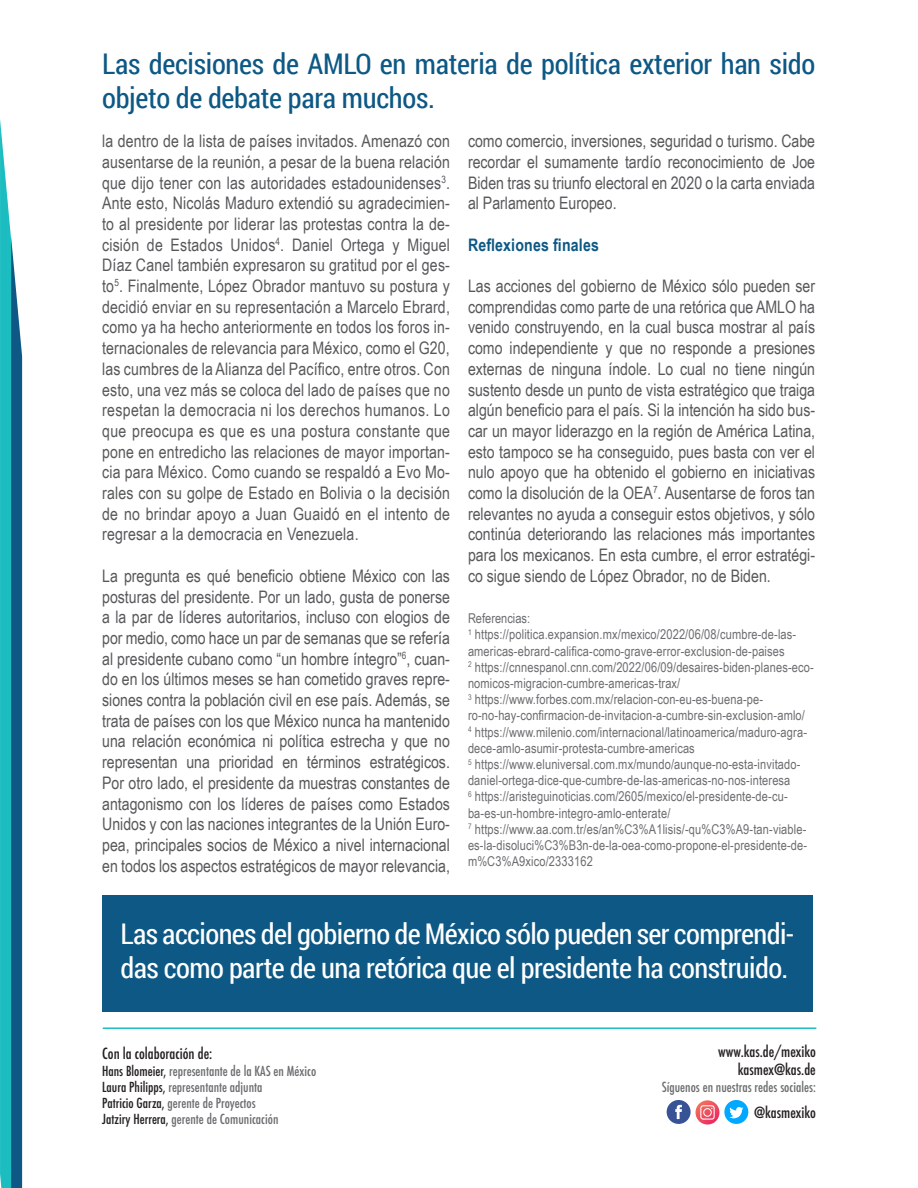
<style>
.page{position:relative;width:918px;height:1188px;background:#fff}
.page>*{position:absolute;margin:0;border:0;box-sizing:border-box;transform-origin:0 0}
.t1{font:28.5px/34.2px "Roboto Condensed";letter-spacing:-.02em;color:#fff}
.t2{font:28.5px/34.2px "Roboto Condensed";letter-spacing:-.01em;color:#0d5884}
.t3{font:17.25px/20.7px "Arial Narrow";color:#57585a;text-align:justify}
.t4{font:700 17.25px "Arial Narrow";letter-spacing:.01em;color:#0d5884}
.t5{font:500 condensed 15px "Futura";color:#231f20}
.t6{font:13.5px/16.2px "Arial Narrow";letter-spacing:.01em;color:#6c6d70}
.t7{font:500 condensed 13.5px "Futura";color:#6c6d70}
.s1{color:#231f20}
</style>
<div class="page">
<div style="left:102px;top:895px;width:710px;height:116px;background:#0d5884"></div>
<svg style="left:0;top:119px;width:22px;height:1069px;background:#2f9aae"></svg>
<hr style="left:103px;top:1027px;width:713px;height:2px;background:#1cbdc0">
<div style="left:667px;top:1100px;width:24px;height:24px;background:#385296;border-radius:50%"></div>
<svg style="left:675px;top:1105px;width:7px;height:14px"></svg>
<svg style="left:696px;top:1100px;width:23px;height:25px"></svg>
<svg style="left:700px;top:1105px;width:15px;height:15px"></svg>
<div style="left:724px;top:1100px;width:24px;height:24px;background:#00a8ff;border-radius:50%"></div>
<svg style="left:729px;top:1107px;width:14px;height:11px"></svg>
<p class="t2" style="left:102px;top:46px;width:715px">Las decisiones de AMLO en materia de política exterior han sido objeto de debate para muchos.</p>
<p class="t3" style="left:102px;top:130px;width:349px">la dentro de la lista de países invitados. Amenazó con ausentarse de la reunión, a pesar de la buena relación que dijo tener con las autoridades estadounidenses<sup>3</sup>.<br>Ante esto, Nicolás Maduro extendió su agradecimien&shy;to al presidente por liderar las protestas contra la de&shy;cisión de Estados Unidos<sup>4</sup>. Daniel Ortega y Miguel Díaz Canel también expresaron su gratitud por el ges&shy;to<sup>5</sup>. Finalmente, López Obrador mantuvo su postura y decidió enviar en su representación a Marcelo Ebrard, como ya ha hecho anteriormente en todos los foros in&shy;ternacionales de relevancia para México, como el G20, las cumbres de la Alianza del Pacífico, entre otros. Con esto, una vez más se coloca del lado de países que no respetan la democracia ni los derechos humanos. Lo que preocupa es que es una postura constante que pone en entredicho las relaciones de mayor importan&shy;cia para México. Como cuando se respaldó a Evo Mo&shy;rales con su golpe de Estado en Bolivia o la decisión de no brindar apoyo a Juan Guaidó en el intento de regresar a la democracia en Venezuela.</p>
<p class="t3" style="left:102px;top:565px;width:349px">La pregunta es qué beneficio obtiene México con las posturas del presidente. Por un lado, gusta de ponerse a la par de líderes autoritarios, incluso con elogios de por medio, como hace un par de semanas que se refería al presidente cubano como “un hombre íntegro”<sup>6</sup>, cuan&shy;do en los últimos meses se han cometido graves repre&shy;siones contra la población civil en ese país. Además, se trata de países con los que México nunca ha mantenido una relación económica ni política estrecha y que no representan una prioridad en términos estratégicos.<br>Por otro lado, el presidente da muestras constantes de antagonismo con los líderes de países como Estados Unidos y con las naciones integrantes de la Unión Euro&shy;pea, principales socios de México a nivel internacional en todos los aspectos estratégicos de mayor relevancia,</p>
<p class="t3" style="left:468px;top:130px;width:349px">como comercio, inversiones, seguridad o turismo. Cabe recordar el sumamente tardío reconocimiento de Joe Biden tras su triunfo electoral en 2020 o la carta enviada al Parlamento Europeo.</p>
<p class="t4" style="left:468px;top:232px;width:132px">Reflexiones finales</p>
<p class="t3" style="left:468px;top:275px;width:349px">Las acciones del gobierno de México sólo pueden ser comprendidas como parte de una retórica que AMLO ha venido construyendo, en la cual busca mostrar al país como independiente y que no responde a presiones externas de ninguna índole. Lo cual no tiene ningún sustento desde un punto de vista estratégico que traiga algún beneficio para el país. Si la intención ha sido bus&shy;car un mayor liderazgo en la región de América Latina, esto tampoco se ha conseguido, pues basta con ver el nulo apoyo que ha obtenido el gobierno en iniciativas como la disolución de la OEA<sup>7</sup>. Ausentarse de foros tan relevantes no ayuda a conseguir estos objetivos, y sólo continúa deteriorando las relaciones más importantes para los mexicanos. En esta cumbre, el error estratégi&shy;co sigue siendo de López Obrador, no de Biden.</p>
<p class="t6" style="left:468px;top:610px;width:64px">Referencias:</p>
<p class="t6" style="left:468px;top:626px;width:330px"><sup>1</sup> https://politica.expansion.mx/mexico/2022/06/08/cumbre-de-las&shy;americas-ebrard-califica-como-grave-error-exclusion-de-paises</p>
<p class="t6" style="left:468px;top:658px;width:347px"><sup>2</sup> https://cnnespanol.cnn.com/2022/06/09/desaires-biden-planes-eco&shy;nomicos-migracion-cumbre-americas-trax/</p>
<p class="t6" style="left:468px;top:691px;width:338px"><sup>3</sup> https://www.forbes.com.mx/relacion-con-eu-es-buena-pe&shy;ro-no-hay-confirmacion-de-invitacion-a-cumbre-sin-exclusion-amlo/</p>
<p class="t6" style="left:468px;top:723px;width:341px"><sup>4</sup> https://www.milenio.com/internacional/latinoamerica/maduro-agra&shy;dece-amlo-asumir-protesta-cumbre-americas</p>
<p class="t6" style="left:468px;top:756px;width:334px"><sup>5</sup> https://www.eluniversal.com.mx/mundo/aunque-no-esta-invitado&shy;daniel-ortega-dice-que-cumbre-de-las-americas-no-nos-interesa</p>
<p class="t6" style="left:468px;top:788px;width:321px"><sup>6</sup> https://aristeguinoticias.com/2605/mexico/el-presidente-de-cu&shy;ba-es-un-hombre-integro-amlo-enterate/</p>
<p class="t6" style="left:468px;top:820px;width:341px;text-align:justify"><sup>7</sup> https://www.aa.com.tr/es/an%C3%A1lisis/-qu%C3%A9-tan-viable&shy;es-la-disoluci%C3%B3n-de-la-oea-como-propone-el-presidente-de&shy;m%C3%A9xico/2333162</p>
<p class="t1" style="left:120px;top:916px;width:675px">Las acciones del gobierno de México sólo pueden ser comprendi&shy;das como parte de una retórica que el presidente ha construido.</p>
<p class="t5" style="left:102px;top:1044px;width:112px">Con la colaboración de:</p>
<p class="t7" style="left:102px;top:1062px;width:216px"><span class="s1">Hans Blomeier,</span> representante de la KAS en México</p>
<p class="t7" style="left:102px;top:1078px;width:162px"><span class="s1">Laura Philipps,</span> representante adjunta</p>
<p class="t7" style="left:102px;top:1094px;width:155px"><span class="s1">Patricio Garza,</span> gerente de Proyectos</p>
<p class="t7" style="left:102px;top:1111px;width:178px"><span class="s1">Jatziry Herrera,</span> gerente de Comunicación</p>
<p class="t5" style="left:718px;top:1042px;width:99px">www.kas.de/mexiko</p>
<p class="t5" style="left:738px;top:1060px;width:80px">kasmex@kas.de</p>
<p class="t7" style="left:662px;top:1078px;width:156px">Síguenos en nuestras redes sociales:</p>
<p class="t5" style="left:754px;top:1102px;width:63px">@kasmexiko</p>
</div>
